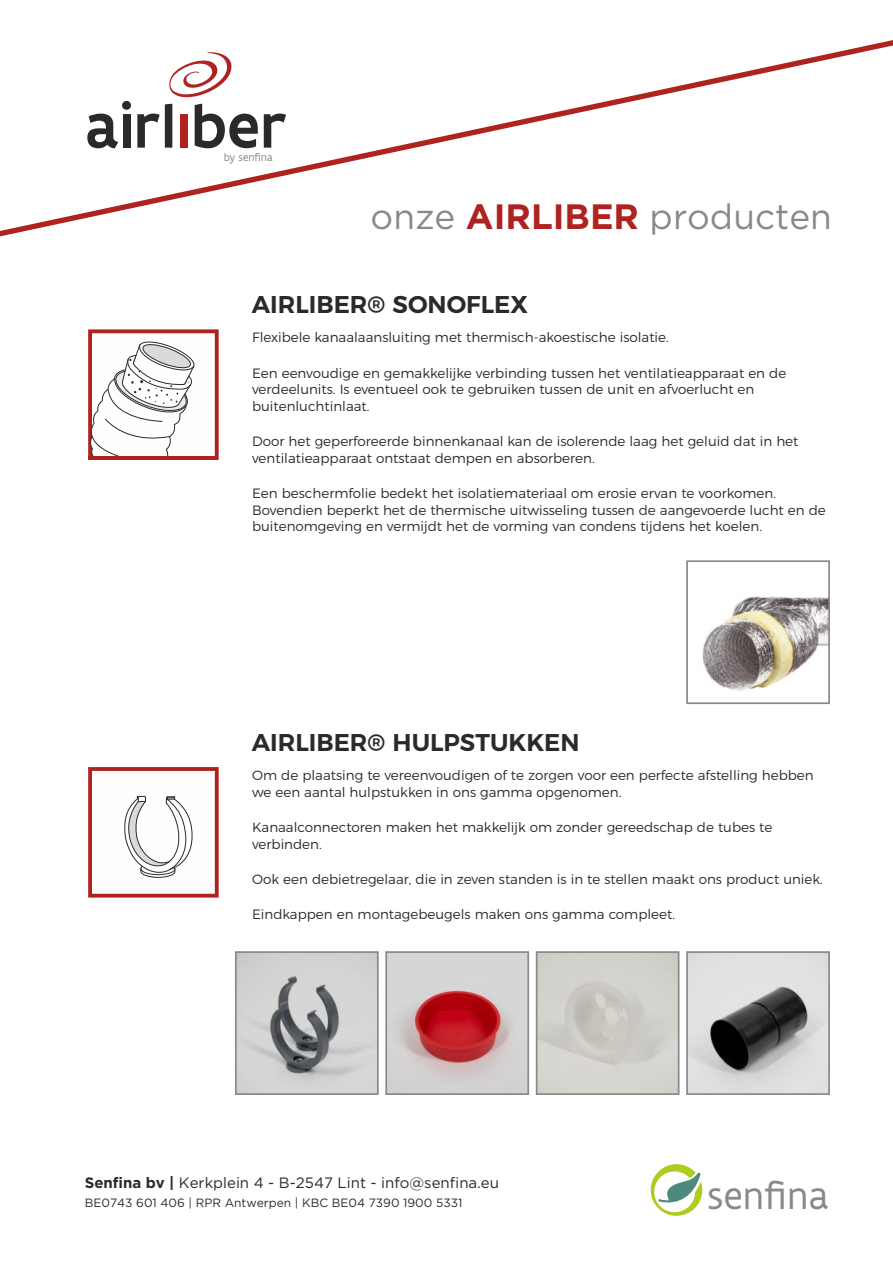
<style>
.page{position:relative;width:893px;height:1263px;background:#fff}
.page>*{position:absolute;margin:0;border:0;box-sizing:border-box;transform-origin:0 0}
.t1{font:40.2px "Flanders Art Sans";color:#898989}
.t2{font:35.25px "Gotham";color:#898989}
.t3{font:600 24.3px "Montserrat";color:#2b2a29}
.t4{font:15px "Gotham";color:#2b2a29}
.t5{font:300 13.5px/16.6px "Montserrat";color:#2b2a29}
.t6{font:12px "Gotham";color:#2b2a29}
.t7{font:11.4px "Flanders Art Sans";color:#898989}
.s1{font-weight:700;color:#ae2220}
.s2{font-weight:700}
</style>
<div class="page">
<img style="left:702px;top:596px;width:125px;height:95px">
<svg style="left:0;top:40px;width:893px;height:197px"></svg>
<svg style="left:264px;top:114px;width:22px;height:34px"></svg>
<svg style="left:87px;top:101px;width:44px;height:47px"></svg>
<svg style="left:137px;top:52px;width:121px;height:96px"></svg>
<div style="left:686px;top:560px;width:144px;height:144px;border:2px solid #898989"></div>
<svg style="left:651px;top:1164px;width:51px;height:52px"></svg>
<img style="left:238px;top:954px;width:138px;height:138px">
<img style="left:689px;top:954px;width:138px;height:138px">
<img style="left:388px;top:954px;width:138px;height:138px">
<svg style="left:88px;top:329px;width:131px;height:131px"></svg>
<div style="left:235px;top:951px;width:144px;height:144px;border:2px solid #898989"></div>
<div style="left:686px;top:951px;width:144px;height:144px;border:2px solid #898989"></div>
<div style="left:536px;top:951px;width:143px;height:144px;border:2px solid #898989"></div>
<div style="left:385px;top:951px;width:144px;height:144px;border:2px solid #898989"></div>
<svg style="left:88px;top:767px;width:131px;height:130px"></svg>
<p class="t7" style="left:224px;top:152px;width:51px">by senfina</p>
<h2 class="t2" style="left:371px;top:203px;width:463px">onze <span class="s1">AIRLIBER</span> producten</h2>
<h3 class="t3" style="left:252px;top:290px;width:277px">AIRLIBER® SONOFLEX</h3>
<p class="t5" style="left:252px;top:329px;width:418px">Flexibele kanaalaansluiting met thermisch-akoestische isolatie.</p>
<p class="t5" style="left:252px;top:364px;width:536px">Een eenvoudige en gemakkelijke verbinding tussen het ventilatieapparaat en de verdeelunits. Is eventueel ook te gebruiken tussen de unit en afvoerlucht en buitenluchtinlaat.</p>
<p class="t5" style="left:252px;top:433px;width:548px">Door het geperforeerde binnenkanaal kan de isolerende laag het geluid dat in het ventilatieapparaat ontstaat dempen en absorberen.</p>
<p class="t5" style="left:252px;top:485px;width:575px">Een beschermfolie bedekt het isolatiemateriaal om erosie ervan te voorkomen.<br>Bovendien beperkt het de thermische uitwisseling tussen de aangevoerde lucht en de buitenomgeving en vermijdt het de vorming van condens tijdens het koelen.</p>
<h3 class="t3" style="left:252px;top:727px;width:329px">AIRLIBER® HULPSTUKKEN</h3>
<p class="t5" style="left:252px;top:767px;width:563px">Om de plaatsing te vereenvoudigen of te zorgen voor een perfecte afstelling hebben we een aantal hulpstukken in ons gamma opgenomen.</p>
<p class="t5" style="left:252px;top:819px;width:522px">Kanaalconnectoren maken het makkelijk om zonder gereedschap de tubes te verbinden.</p>
<p class="t5" style="left:252px;top:870px;width:572px">Ook een debietregelaar, die in zeven standen is in te stellen maakt ons product uniek.</p>
<p class="t5" style="left:252px;top:906px;width:424px">Eindkappen en montagebeugels maken ons gamma compleet.</p>
<p class="t4" style="left:85px;top:1177px;width:416px"><span class="s2">Senfina bv |</span> Kerkplein 4 - B-2547 Lint - info@senfina.eu</p>
<p class="t6" style="left:85px;top:1198px;width:379px">BE0743 601 406 | RPR Antwerpen | KBC BE04 7390 1900 5331</p>
<h1 class="t1" style="left:708px;top:1179px;width:123px">senfina</h1>
</div>
